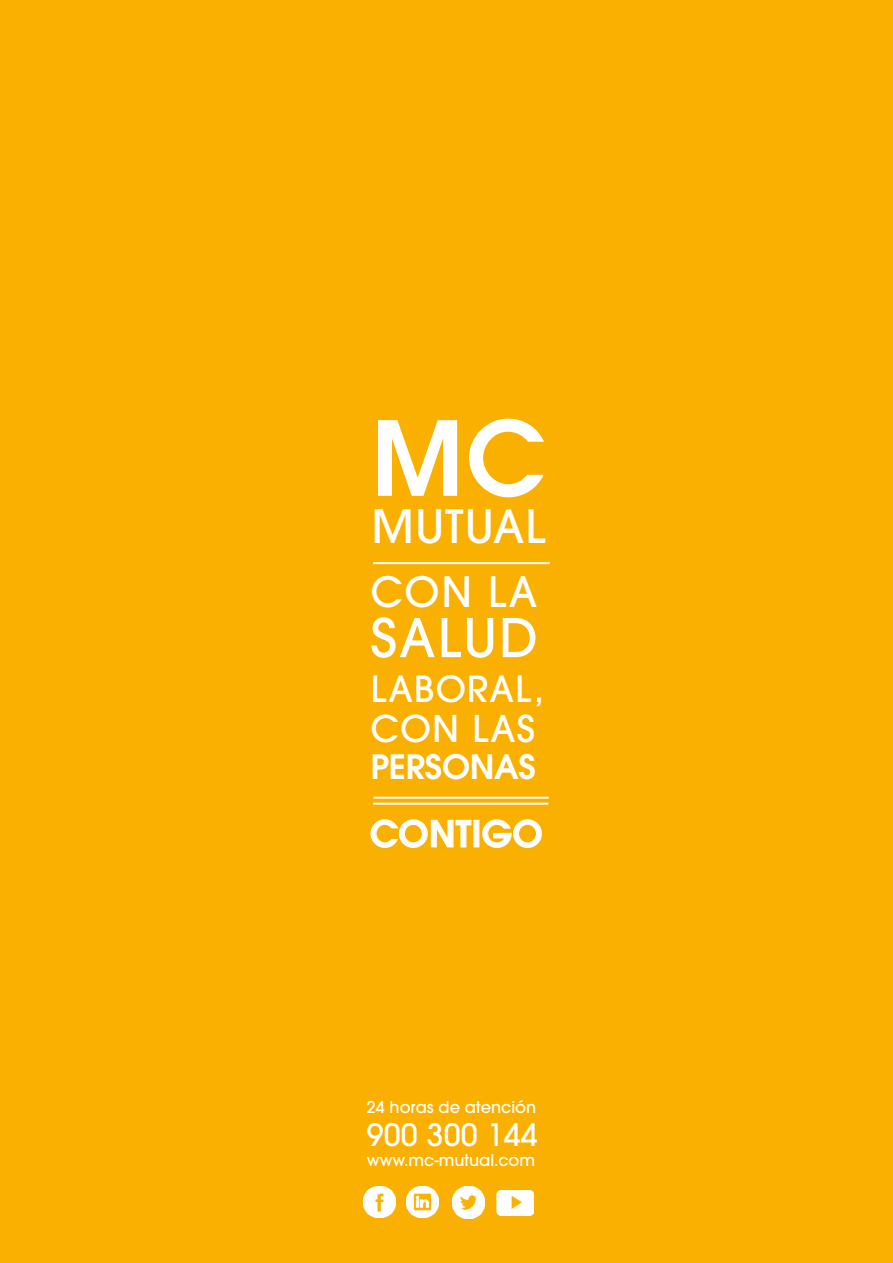
<style>
.page{position:relative;width:893px;height:1263px;background:#f9b000}
.page>*{position:absolute;margin:0;border:0;box-sizing:border-box;transform-origin:0 0}
.t1{font:600 102.3px "ITC Avant Garde Std";color:#fff}
.t2{font:500 52.95px "ITC Avant Garde Std";letter-spacing:.04em;color:#fff}
.t3{font:500 45.6px "ITC Avant Garde Std";letter-spacing:.02em;color:#fff}
.t4{font:500 41.55px "ITC Avant Garde Std";color:#fff}
.t5{font:500 36.6px "ITC Avant Garde Std";letter-spacing:.03em;color:#fff}
.t6{font:600 36px "ITC Avant Garde Std";letter-spacing:.01em;color:#fff}
.t7{font:500 35.85px "ITC Avant Garde Std";letter-spacing:.03em;color:#fff}
.t8{font:600 33.45px "ITC Avant Garde Std";letter-spacing:-.01em;color:#fff}
.t9{font:500 30.6px "ITC Avant Garde Std";color:#fff}
.t10{font:500 16.2px "ITC Avant Garde Std";color:#fff}
</style>
<div class="page">
<hr style="left:373px;top:562px;width:177px;height:2px;background:#fff">
<hr style="left:373px;top:803px;width:175px;height:2px;background:#fff">
<hr style="left:373px;top:797px;width:176px;height:2px;background:#fff">
<svg style="left:370px;top:819px;width:102px;height:29px"></svg>
<svg style="left:482px;top:819px;width:60px;height:29px"></svg>
<img style="left:363px;top:1186px;width:32px;height:32px">
<img style="left:407px;top:1186px;width:32px;height:32px">
<img style="left:452px;top:1186px;width:32px;height:32px">
<img style="left:497px;top:1190px;width:36px;height:26px">
<p class="t1" style="left:372px;top:391px;width:175px">MC</p>
<p class="t3" style="left:372px;top:498px;width:175px">MUTUAL</p>
<p class="t4" style="left:370px;top:565px;width:168px">CON LA</p>
<p class="t2" style="left:370px;top:604px;width:169px">SALUD</p>
<p class="t7" style="left:370px;top:666px;width:175px">LABORAL,</p>
<p class="t5" style="left:370px;top:705px;width:166px">CON LAS</p>
<p class="t8" style="left:370px;top:745px;width:167px">PERSONAS</p>
<p class="t6" style="left:370px;top:810px;width:174px">CONTIGO</p>
<p class="t10" style="left:367px;top:1097px;width:171px">24 horas de atención</p>
<p class="t9" style="left:367px;top:1115px;width:172px">900 300 144</p>
<p class="t10" style="left:367px;top:1149px;width:170px">www.mc-mutual.com</p>
</div>
